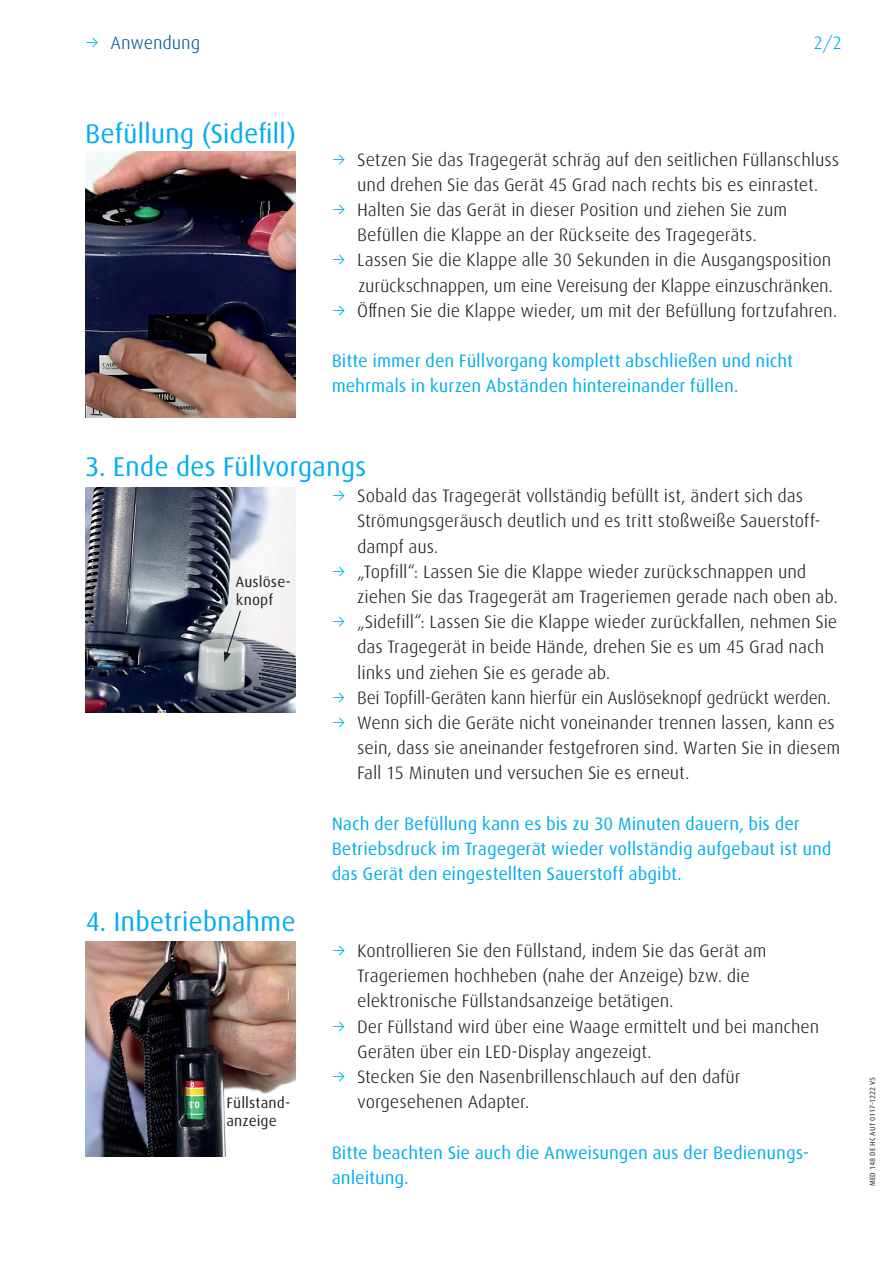
<style>
.page{position:relative;width:893px;height:1263px;background:#fff}
.page>*{position:absolute;margin:0;border:0;box-sizing:border-box;transform-origin:0 0}
.Headline_18_21_6_Dat{font:27px "Linde Dax Global";letter-spacing:-.005em;color:#00aeef}
.t1{font:300 18px/25.2px "Linde Dax Global";letter-spacing:-.005em;color:#231f20}
.Hinweistext{font:18px/25.2px "Linde Dax Global";letter-spacing:-.005em;color:#00aeef}
.Naming_12_16_8{font:300 18px "Linde Dax Global";letter-spacing:-.005em;color:#005992}
.Naming_12_16_8-2{font:300 18px "Linde Dax Global";color:#00aeef}
.Caption_7_9_8_Datash{font:15px/17.9px "Linde Dax Global";letter-spacing:.005em;color:#231f20}
.Footnotes_5_7{font:7.5px "Linde Dax Global";letter-spacing:.025em;color:#231f20}
.s1{color:#00aeef}
</style>
<div class="page">
<img style="left:85px;top:488px;width:211px;height:225px">
<svg style="left:224px;top:609px;width:18px;height:53px"></svg>
<img style="left:85px;top:941px;width:211px;height:216px">
<img style="left:85px;top:151px;width:211px;height:267px">
<p class="Naming_12_16_8" style="left:85px;top:33px;width:117px"><span class="s1">→</span> Anwendung</p>
<p class="Headline_18_21_6_Dat" style="left:85px;top:118px;width:213px">Befüllung (Sidefill)</p>
<p class="Naming_12_16_8-2" style="left:813px;top:33px;width:30px">2/2</p>
<p class="t1" style="left:332px;top:147px;width:509px;text-align:center"><span class="s1">→</span> Setzen Sie das Tragegerät schräg auf den seitlichen Füllanschluss und drehen Sie das Gerät 45 Grad nach rechts bis es einrastet.</p>
<p class="t1" style="left:332px;top:197px;width:457px;text-align:center"><span class="s1">→</span> Halten Sie das Gerät in dieser Position und ziehen Sie zum<br>Befüllen die Klappe an der Rückseite des Tragegeräts.</p>
<p class="t1" style="left:332px;top:247px;width:503px;text-align:right"><span class="s1">→</span> Lassen Sie die Klappe alle 30 Sekunden in die Ausgangsposition zurückschnappen, um eine Vereisung der Klappe einzuschränken.</p>
<p class="t1" style="left:332px;top:298px;width:507px"><span class="s1">→</span> Öffnen Sie die Klappe wieder, um mit der Befüllung fortzufahren.</p>
<p class="Hinweistext" style="left:332px;top:348px;width:463px">Bitte immer den Füllvorgang komplett abschließen und nicht mehrmals in kurzen Abständen hintereinander füllen.</p>
<p class="Headline_18_21_6_Dat" style="left:85px;top:451px;width:283px">3. Ende des Füllvorgangs</p>
<p class="Caption_7_9_8_Datash" style="left:235px;top:573px;width:57px">Auslöse&shy;knopf</p>
<p class="Headline_18_21_6_Dat" style="left:85px;top:906px;width:212px">4. Inbetriebnahme</p>
<p class="Caption_7_9_8_Datash" style="left:226px;top:1094px;width:64px">Füllstand&shy;anzeige</p>
<p class="t1" style="left:357px;top:483px;width:465px;text-indent:-26px"><span class="s1">→</span> Sobald das Tragegerät vollständig befüllt ist, ändert sich das<br>Strömungsgeräusch deutlich und es tritt stoßweiße Sauerstoff&shy;dampf aus.</p>
<p class="t1" style="left:357px;top:559px;width:482px;text-indent:-26px"><span class="s1">→</span> „Topfill“: Lassen Sie die Klappe wieder zurückschnappen und ziehen Sie das Tragegerät am Trageriemen gerade nach oben ab.</p>
<p class="t1" style="left:357px;top:609px;width:482px;text-indent:-26px"><span class="s1">→</span> „Sidefill“: Lassen Sie die Klappe wieder zurückfallen, nehmen Sie das Tragegerät in beide Hände, drehen Sie es um 45 Grad nach links und ziehen Sie es gerade ab.</p>
<p class="t1" style="left:332px;top:685px;width:501px"><span class="s1">→</span> Bei Topfill-Geräten kann hierfür ein Auslöseknopf gedrückt werden.</p>
<p class="t1" style="left:357px;top:710px;width:484px;text-indent:-26px"><span class="s1">→</span> Wenn sich die Geräte nicht voneinander trennen lassen, kann es sein, dass sie aneinander festgefroren sind. Warten Sie in diesem<br>Fall 15 Minuten und versuchen Sie es erneut.</p>
<p class="Hinweistext" style="left:332px;top:811px;width:501px">Nach der Befüllung kann es bis zu 30 Minuten dauern, bis der<br>Betriebsdruck im Tragegerät wieder vollständig aufgebaut ist und das Gerät den eingestellten Sauerstoff abgibt.</p>
<p class="t1" style="left:357px;top:938px;width:411px;text-indent:-26px"><span class="s1">→</span> Kontrollieren Sie den Füllstand, indem Sie das Gerät am<br>Trageriemen hochheben (nahe der Anzeige) bzw. die elektronische Füllstandsanzeige betätigen.</p>
<p class="t1" style="left:357px;top:1014px;width:464px;text-indent:-26px"><span class="s1">→</span> Der Füllstand wird über eine Waage ermittelt und bei manchen<br>Geräten über ein LED-Display angezeigt.</p>
<p class="t1" style="left:357px;top:1064px;width:385px;text-indent:-26px"><span class="s1">→</span> Stecken Sie den Nasenbrillenschlauch auf den dafür vorgesehenen Adapter.</p>
<p class="Hinweistext" style="left:332px;top:1140px;width:479px">Bitte beachten Sie auch die Anweisungen aus der Bedienungs&shy;anleitung.</p>
<p class="Footnotes_5_7" style="left:868px;top:1186px;width:111px;rotate:-90deg">MED 148 DE HC AUT 0117-1222 V5</p>
</div>
